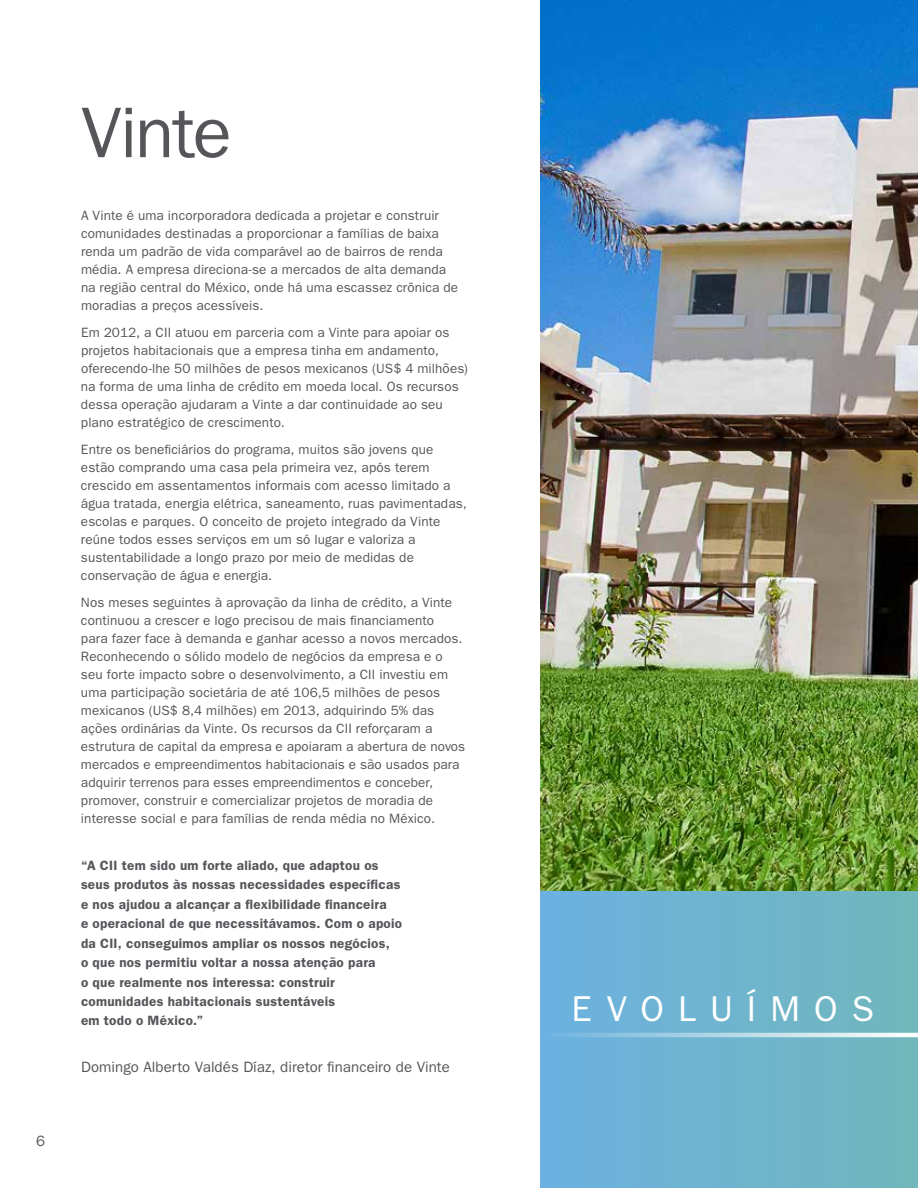
<style>
.page{position:relative;width:918px;height:1188px;background:#fff}
.page>*{position:absolute;margin:0;border:0;box-sizing:border-box;transform-origin:0 0}
.t1{font:72px "Franklin Gothic";color:#55565a}
.t2{font:36px "Franklin Gothic";color:#fff}
.t3{font:15px "Franklin Gothic";letter-spacing:.005em;color:#55565a}
.t4{font:13.5px/18px "Franklin Gothic";letter-spacing:.01em;color:#55565a}
.t5{font:600 13.5px/19.5px "Franklin Gothic";letter-spacing:.02em;color:#55565a}
</style>
<div class="page">
<img style="left:540px;top:0;width:378px;height:891px">
<div style="left:540px;top:891px;width:378px;height:297px;background:linear-gradient(to right,#6cb2e1,#71b7bb)"></div>
<svg style="left:540px;top:1033px;width:378px;height:4px;background:#b6d8e9"></svg>
<p class="t3" style="left:36px;top:1132px;width:10px">6</p>
<h1 class="t1" style="left:81px;top:91px;width:152px">Vinte</h1>
<p class="t4" style="left:81px;top:206px;width:379px">A Vinte é uma incorporadora dedicada a projetar e construir comunidades destinadas a proporcionar a famílias de baixa renda um padrão de vida comparável ao de bairros de renda média. A empresa direciona-se a mercados de alta demanda na região central do M éxico, onde há uma escassez crônica de moradias a preços acessíveis.</p>
<p class="t4" style="left:81px;top:323px;width:388px">Em 2012, a CII atuou em parceria com a Vinte para apoiar os projetos habitacionais que a empresa tinha em andamento, oferecendo-lhe 50 milhões de pesos mexicanos (US$ 4 milhões) na forma de uma linha de crédito em moeda local. Os recursos dessa operação ajudaram a Vinte a dar continuidade ao seu plano estratégico de crescimento.</p>
<p class="t4" style="left:81px;top:440px;width:387px">Entre os beneficiários do programa, muitos são jovens que estão comprando uma casa pela primeira vez, após terem crescido em assentamentos informais com acesso limitado a água tratada, energia elétrica, saneamento, ruas pavimentadas, escolas e parques. O conceito de projeto integrado da Vinte reúne todos esses serviços em um só lugar e valoriza a sustentabilidade a longo prazo por meio de medidas de conservação de água e energia.</p>
<p class="t4" style="left:81px;top:593px;width:386px">N os meses seguintes à aprovação da linha de crédito, a Vinte continuou a crescer e logo precisou de mais financiamento<br>para fazer face à demanda e ganhar acesso a novos mercados.<br>Reconhecendo o sólido modelo de negócios da empresa e o seu forte impacto sobre o desenvolvimento, a CII investiu em uma participação societária de até 106,5 milhões de pesos mexicanos (US$ 8,4 milhões) em 2013, adquirindo 5% das ações ordinárias da Vinte. Os recursos da CII reforçaram a estrutura de capital da empresa e apoiaram a abertura de novos mercados e empreendimentos habitacionais e são usados para adquirir terrenos para esses empreendimentos e conceber, promover, construir e comercializar projetos de moradia de interesse social e para famílias de renda média no México.</p>
<p class="t5" style="left:81px;top:855px;width:323px">“A CII tem sido um forte aliado, que adaptou os seus produtos às nossas necessidades específicas e nos ajudou a alcançar a flexibilidade financeira<br>e operacional de que necessitávamos. Com o apoio da CII, conseguimos ampliar os nossos negócios,<br>o que nos permitiu voltar a nossa atenção para<br>o que realmente nos interessa: construir comunidades habitacionais sustentáveis<br>em todo o México.”</p>
<p class="t3" style="left:81px;top:1058px;width:370px">Domingo Alberto Valdés Díaz, diretor financeiro de Vinte</p>
<h2 class="t2" style="left:572px;top:988px;width:103px">EVOLUÍMO</h2>
<h2 class="t2" style="left:852px;top:988px;width:24px">S</h2>
</div>
